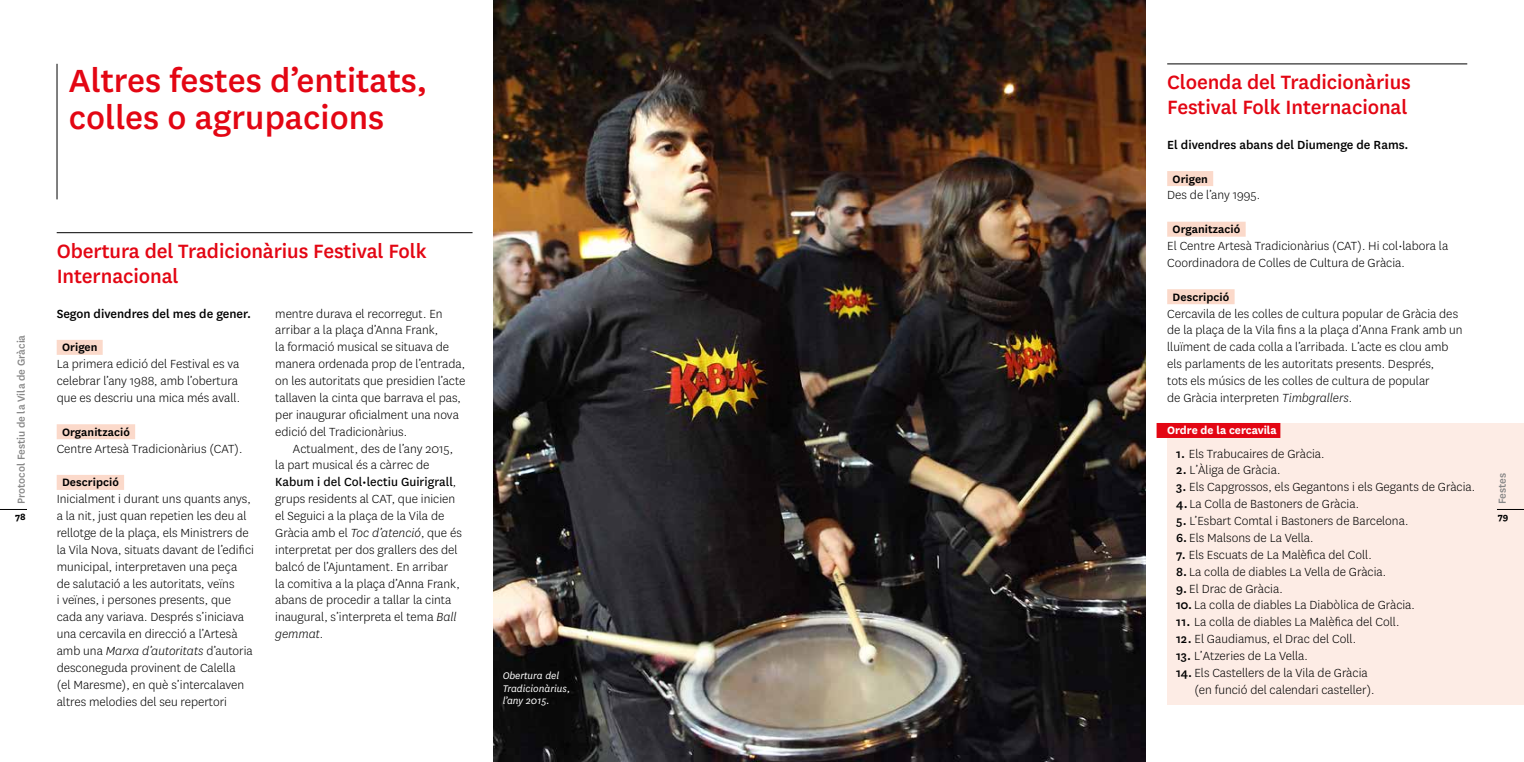
<style>
.page{position:relative;width:1524px;height:762px;background:#fff}
.page>*{position:absolute;margin:0;border:0;box-sizing:border-box;transform-origin:0 0}
.t1{font:500 37.5px/37.5px "National";color:#e30613}
.t2{font:500 22.5px/25px "National";letter-spacing:-.005em;color:#e30613}
.t3{font:300 13.75px/16.9px "National";color:#000}
.t4{font:500 13.75px "National";color:#000}
.t5{font:600 12.5px "National";letter-spacing:.005em;color:#000}
.t6{font:700 12.5px "National";color:#fff}
.t7{font:500 11.88px "National";color:#878787}
.t8{font:italic 11.25px/12.5px "National";color:#fff}
.t9{font:700 10.62px "National";color:#000}
.s1{font-style:italic}
.s2{font-weight:400}
.s3{font-weight:500}
</style>
<div class="page">
<svg style="left:0;top:509px;width:27px;height:1px"></svg>
<div style="left:1167px;top:423px;width:357px;height:282px;background:#fdece5"></div>
<div style="left:57px;top:340px;width:46px;height:15px;background:#fbd9ca"></div>
<div style="left:57px;top:424px;width:78px;height:15px;background:#fbd9ca"></div>
<div style="left:57px;top:475px;width:67px;height:15px;background:#fbd9ca"></div>
<hr style="left:1167px;top:63px;width:300px;height:1px;background:#000">
<div style="left:1167px;top:171px;width:46px;height:15px;background:#fbd9ca"></div>
<div style="left:1167px;top:222px;width:78px;height:15px;background:#fbd9ca"></div>
<div style="left:1167px;top:289px;width:67px;height:15px;background:#fbd9ca"></div>
<hr style="left:57px;top:64px;width:1px;height:135px;background:#000">
<div style="left:1156px;top:423px;width:124px;height:15px;background:#e30613"></div>
<svg style="left:1497px;top:509px;width:27px;height:1px"></svg>
<img style="left:494px;top:0;width:652px;height:762px">
<hr style="left:57px;top:232px;width:415px;height:1px;background:#000">
<h1 class="t1" style="left:69px;top:59px;width:360px">Altres festes d’entitats, colles o agrupacions</h1>
<p class="t7" style="left:13px;top:504px;width:171px;rotate:-90deg">Protocol Festiu de la Vila de Gràcia</p>
<p class="t9" style="left:15px;top:509px;width:12px">78</p>
<h2 class="t2" style="left:57px;top:237px;width:372px">Obertura del Tradicionàrius Festival Folk<br>Internacional</h2>
<p class="t4" style="left:57px;top:304px;width:196px">Segon divendres del mes de gener.</p>
<p class="t5" style="left:62px;top:339px;width:37px">Origen</p>
<p class="t3" style="left:57px;top:355px;width:185px">La primera edició del Festival es va celebrar l’any 1988, amb l’obertura que es descriu una mica més avall.</p>
<p class="t5" style="left:62px;top:423px;width:69px">Organització</p>
<p class="t3" style="left:57px;top:439px;width:187px">Centre Artesà Tradicionàrius (CAT).</p>
<p class="t5" style="left:62px;top:474px;width:58px">Descripció</p>
<p class="t3" style="left:57px;top:490px;width:199px">Inicialment i durant uns quants anys, a la nit, just quan repetien les deu al rellotge de la plaça, els Ministrers de la Vila Nova, situats davant de l’edifici municipal, interpretaven una peça de salutació a les autoritats, veïns<br>i veïnes, i persones presents, que cada any variava. Després s’iniciava una cercavila en direcció a l’Artesà amb una <span class="s1">Marxa d’autoritats</span> d’autoria desconeguda provinent de Calella<br>(el Maresme), en què s’intercalaven altres melodies del seu repertori</p>
<p class="t3" style="left:275px;top:304px;width:192px">mentre durava el recorregut. En arribar a la plaça d’Anna Frank,<br>la formació musical se situava de manera ordenada prop de l’entrada, on les autoritats que presidien l’acte tallaven la cinta que barrava el pas, per inaugurar oficialment una nova edició del Tradicionàrius.</p>
<p class="t3" style="left:275px;top:439px;width:188px;text-indent:18px">Actualment, des de l’any 2015, la part musical és a càrrec de<br><span class="s2">Kabum i del Col•lectiu Guirigrall</span>, grups residents al CAT, que inicien el Seguici a la plaça de la Vila de<br>Gràcia amb el <span class="s1">Toc d’atenció</span>, que és interpretat per dos grallers des del balcó de l’Ajuntament. En arribar<br>la comitiva a la plaça d’Anna Frank, abans de procedir a tallar la cinta inaugural, s’interpreta el tema <span class="s1">Ball gemmat</span>.</p>
<p class="t8" style="left:503px;top:669px;width:69px">Obertura del<br>Tradicionàrius, l’any 2015.</p>
<h2 class="t2" style="left:1167px;top:69px;width:245px">Cloenda del Tradicionàrius<br>Festival Folk Internacional</h2>
<p class="t4" style="left:1167px;top:135px;width:243px">El divendres abans del Diumenge de Rams.</p>
<p class="t5" style="left:1172px;top:170px;width:37px">Origen</p>
<p class="t3" style="left:1167px;top:186px;width:94px">Des de l’any 1995.</p>
<p class="t5" style="left:1172px;top:221px;width:69px">Organització</p>
<p class="t3" style="left:1167px;top:237px;width:282px">El Centre Artesà Tradicionàrius (CAT). Hi col•labora la<br>Coordinadora de Colles de Cultura de Gràcia.</p>
<p class="t5" style="left:1172px;top:288px;width:58px">Descripció</p>
<p class="t3" style="left:1167px;top:304px;width:297px">Cercavila de les colles de cultura popular de Gràcia des de la plaça de la Vila fins a la plaça d’Anna Frank amb un lluïment de cada colla a l’arribada. L’acte es clou amb els parlaments de les autoritats presents. Després,<br>tots els músics de les colles de cultura de popular<br>de Gràcia interpreten <span class="s1">Timbgrallers</span>.</p>
<p class="t6" style="left:1167px;top:422px;width:111px">Ordre de la cercavila</p>
<p class="t3" style="left:1176px;top:444px;width:150px"><span class="s3">1.</span> Els Trabucaires de Gràcia.</p>
<p class="t3" style="left:1176px;top:461px;width:106px"><span class="s3">2.</span> L’Àliga de Gràcia.</p>
<p class="t3" style="left:1176px;top:478px;width:301px"><span class="s3">3.</span> Els Capgrossos, els Gegantons i els Gegants de Gràcia.</p>
<p class="t3" style="left:1176px;top:495px;width:185px"><span class="s3">4.</span> La Colla de Bastoners de Gràcia.</p>
<p class="t3" style="left:1176px;top:512px;width:234px"><span class="s3">5.</span> L’Esbart Comtal i Bastoners de Barcelona.</p>
<p class="t3" style="left:1176px;top:529px;width:139px"><span class="s3">6.</span> Els Malsons de La Vella.</p>
<p class="t3" style="left:1176px;top:546px;width:197px"><span class="s3">7.</span> Els Escuats de La Malèfica del Coll.</p>
<p class="t3" style="left:1176px;top:563px;width:212px"><span class="s3">8.</span> La colla de diables La Vella de Gràcia.</p>
<p class="t3" style="left:1176px;top:579px;width:108px"><span class="s3">9.</span> El Drac de Gràcia.</p>
<p class="t3" style="left:1176px;top:596px;width:240px"><span class="s3">10.</span> La colla de diables La Diabòlica de Gràcia.</p>
<p class="t3" style="left:1176px;top:613px;width:225px"><span class="s3">11.</span> La colla de diables La Malèfica del Coll.</p>
<p class="t3" style="left:1176px;top:630px;width:182px"><span class="s3">12.</span> El Gaudiamus, el Drac del Coll.</p>
<p class="t3" style="left:1176px;top:647px;width:133px"><span class="s3">13.</span> L’Atzeries de La Vella.</p>
<p class="t3" style="left:1194px;top:664px;width:181px;text-indent:-18px"><span class="s3">14.</span> Els Castellers de la Vila de Gràcia (en funció del calendari casteller).</p>
<p class="t7" style="left:1494px;top:504px;width:33px;rotate:-90deg">Festes</p>
<p class="t9" style="left:1497px;top:509px;width:12px">79</p>
</div>
